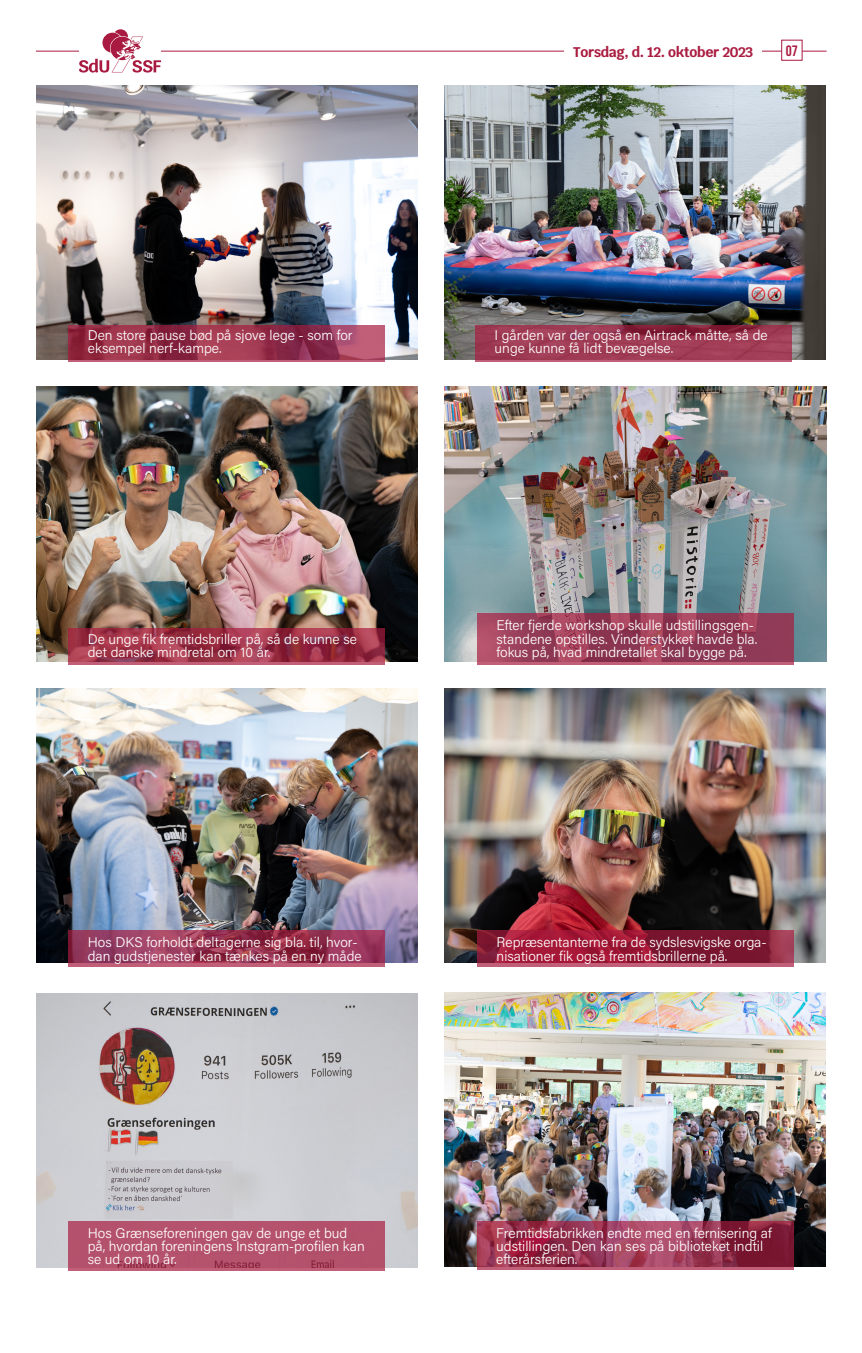
<style>
.page{position:relative;width:862px;height:1353px;background:#fff}
.page>*{position:absolute;margin:0;border:0;box-sizing:border-box;transform-origin:0 0}
.t1{font:15px "Bebas Neue";color:#a91b3f}
.Brød{font:14px/13.2px "Acumin Variable Concept";color:#fff}
.Dato_sidehoved{font:700 14px "Krub";letter-spacing:-.02em;color:#a91b3f}
</style>
<div class="page">
<hr style="left:36px;top:51px;width:790px;height:1px;background:#a91b3f">
<div style="left:781px;top:40px;width:21px;height:21px;background:#fff;border:1px solid #a91b3f"></div>
<svg style="left:79px;top:29px;width:82px;height:44px"></svg>
<div style="left:564px;top:41px;width:198px;height:21px;background:#fff"></div>
<img style="left:36px;top:85px;width:381px;height:274px">
<img style="left:444px;top:85px;width:382px;height:274px">
<img style="left:444px;top:688px;width:382px;height:274px">
<img style="left:444px;top:387px;width:382px;height:274px">
<img style="left:36px;top:688px;width:381px;height:274px">
<img style="left:36px;top:387px;width:381px;height:274px">
<img style="left:444px;top:992px;width:382px;height:274px">
<img style="left:36px;top:993px;width:381px;height:274px">
<svg style="left:68px;top:325px;width:317px;height:36px;background:#99354f"></svg>
<svg style="left:475px;top:325px;width:317px;height:36px;background:#9c3951"></svg>
<svg style="left:477px;top:613px;width:317px;height:51px;background:#993e59"></svg>
<svg style="left:477px;top:929px;width:317px;height:37px;background:#931f3a"></svg>
<svg style="left:477px;top:1221px;width:316px;height:48px;background:#973450"></svg>
<svg style="left:68px;top:929px;width:317px;height:37px;background:#993a5a"></svg>
<div style="left:68px;top:1221px;width:317px;height:49px;background:#b4516c"></div>
<svg style="left:68px;top:627px;width:317px;height:37px;background:#9d364a"></svg>
<p class="Dato_sidehoved" style="left:573px;top:44px;width:181px">Torsdag, d. 12. oktober 2023</p>
<p class="t1" style="left:786px;top:42px;width:13px">07</p>
<p class="Brød" style="left:88px;top:328px;width:266px">Den store pause bød på sjove lege - som for eksempel nerf-kampe.</p>
<p class="Brød" style="left:494px;top:328px;width:275px">I gården var der også en Airtrack måtte, så de unge kunne få lidt bevægelse.</p>
<p class="Brød" style="left:88px;top:631px;width:271px">De unge fik fremtidsbriller på, så de kunne se det danske mindretal om 10 år.</p>
<p class="Brød" style="left:496px;top:618px;width:262px">Efter fjerde workshop skulle udstillingsgen&shy;standene opstilles. Vinderstykket havde bla. fokus på, hvad mindretallet skal bygge på.</p>
<p class="Brød" style="left:88px;top:935px;width:275px">Hos DKS forholdt deltagerne sig bla. til, hvor&shy;dan gudstjenester kan tænkes på en ny måde</p>
<p class="Brød" style="left:88px;top:1225px;width:279px">Hos Grænseforeningen gav de unge et bud på, hvordan foreningens Instgram-profilen kan se ud om 10 år.</p>
<p class="Brød" style="left:496px;top:935px;width:272px">Repræsentanterne fra de sydslesvigske orga&shy;nisationer fik også fremtidsbrillerne på.</p>
<p class="Brød" style="left:496px;top:1225px;width:277px">Fremtidsfabrikken endte med en fernisering af udstillingen. Den kan ses på biblioteket indtil efterårsferien.</p>
</div>
